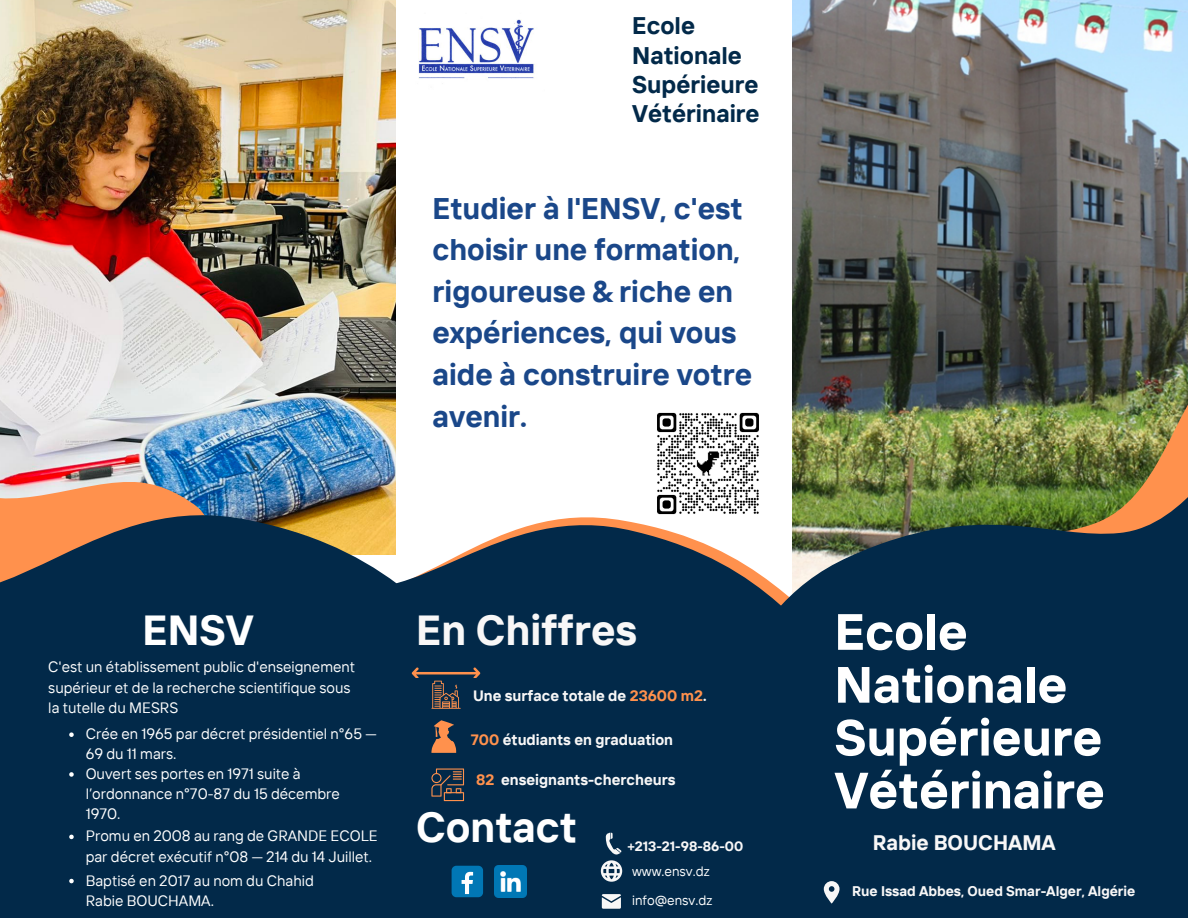
<style>
.page{position:relative;width:1188px;height:918px;background:#fff}
.page>*{position:absolute;margin:0;border:0;box-sizing:border-box;transform-origin:0 0}
.t1{font:700 51px/52.8px "TT Interphases";color:#fff}
.t2{font:700 42px "TT Interphases";color:#fff}
.t3{font:700 42px "TT Interphases";color:#f8f7f7}
.t4{font:700 29.85px/41.7px "TT Interphases";color:#1a4789}
.t5{font:700 24px/29.2px "TT Interphases";color:#022949}
.t6{font:700 21px "TT Interphases";color:#f8f7f7}
.t7{font:15px/20.2px "TT Interphases";color:#fff}
.t8{font:700 15px "TT Interphases";color:#f8f7f7}
.t9{font:700 13.95px "TT Interphases";color:#f8f7f7}
.t10{font:13.5px "TT Interphases";color:#fff}
.t11{font:700 13.5px "TT Interphases";color:#f8f7f7}
.s1{color:#ff914d}
</style>
<div class="page">
<img style="left:792px;top:0;width:396px;height:343px">
<img style="left:0;top:0;width:396px;height:284px">
<img style="left:0;top:98px;width:214px;height:186px">
<img style="left:0;top:284px;width:664px;height:360px">
<div style="left:0;top:644px;width:1188px;height:274px;background:#022949"></div>
<img style="left:664px;top:343px;width:524px;height:548px">
<svg style="left:412px;top:667px;width:68px;height:42px"></svg>
<svg style="left:431px;top:720px;width:25px;height:33px"></svg>
<svg style="left:431px;top:769px;width:33px;height:32px"></svg>
<svg style="left:602px;top:894px;width:19px;height:15px"></svg>
<svg style="left:601px;top:833px;width:21px;height:49px"></svg>
<svg style="left:824px;top:881px;width:16px;height:23px"></svg>
<img style="left:418px;top:19px;width:118px;height:60px">
<div style="left:452px;top:866px;width:31px;height:31px;background:#0177b5;border-radius:5px"></div>
<svg style="left:462px;top:872px;width:11px;height:22px"></svg>
<img style="left:495px;top:866px;width:31px;height:31px">
<img style="left:647px;top:402px;width:122px;height:123px">
<svg style="left:69px;top:732px;width:5px;height:5px"></svg>
<svg style="left:69px;top:772px;width:5px;height:5px"></svg>
<svg style="left:69px;top:835px;width:5px;height:4px"></svg>
<svg style="left:69px;top:879px;width:5px;height:4px"></svg>
<h3 class="t5" style="left:632px;top:11px;width:129px">Ecole<br>Nationale<br>Supérieure<br>Vétérinaire</h3>
<h3 class="t4" style="left:433px;top:187px;width:321px">Etudier à l'ENSV, c'est choisir une formation, rigoureuse &amp; riche en expériences, qui vous aide à construire votre avenir.</h3>
<h2 class="t2" style="left:143px;top:603px;width:112px">ENSV</h2>
<p class="t7" style="left:48px;top:657px;width:308px">C'est un établissement public d'enseignement supérieur et de la recherche scientifique sous la tutelle du MESRS</p>
<p class="t7" style="left:86px;top:724px;width:292px">Crée en 1965 par décret présidentiel n°65 —<br>69 du 11 mars.<br>Ouvert ses portes en 1971 suite à l’ordonnance n°70-87 du 15 décembre<br>1970.</p>
<p class="t7" style="left:86px;top:826px;width:294px">Promu en 2008 au rang de GRANDE ECOLE par décret exécutif n°08 — 214 du 14 Juillet.</p>
<p class="t7" style="left:86px;top:870px;width:230px">Baptisé en 2017 au nom du Chahid<br>Rabie BOUCHAMA.</p>
<h2 class="t3" style="left:416px;top:603px;width:222px">En Chiffres</h2>
<p class="t8" style="left:473px;top:686px;width:235px">Une surface totale de <span class="s1">23600 m2</span>.</p>
<p class="t8" style="left:471px;top:730px;width:204px"><span class="s1">700</span> étudiants en graduation</p>
<p class="t8" style="left:476px;top:770px;width:201px"><span class="s1">82</span> enseignants-chercheurs</p>
<h2 class="t2" style="left:416px;top:800px;width:162px">Contact</h2>
<p class="t11" style="left:628px;top:838px;width:117px">+213-21-98-86-00</p>
<p class="t10" style="left:632px;top:862px;width:79px">www.ensv.dz</p>
<p class="t10" style="left:632px;top:892px;width:82px">info@ensv.dz</p>
<h1 class="t1" style="left:835px;top:604px;width:272px">Ecole<br>Nationale<br>Supérieure<br>Vétérinaire</h1>
<h3 class="t6" style="left:873px;top:829px;width:185px">Rabie BOUCHAMA</h3>
<p class="t9" style="left:852px;top:882px;width:285px">Rue Issad Abbes, Oued Smar-Alger, Algérie</p>
</div>
